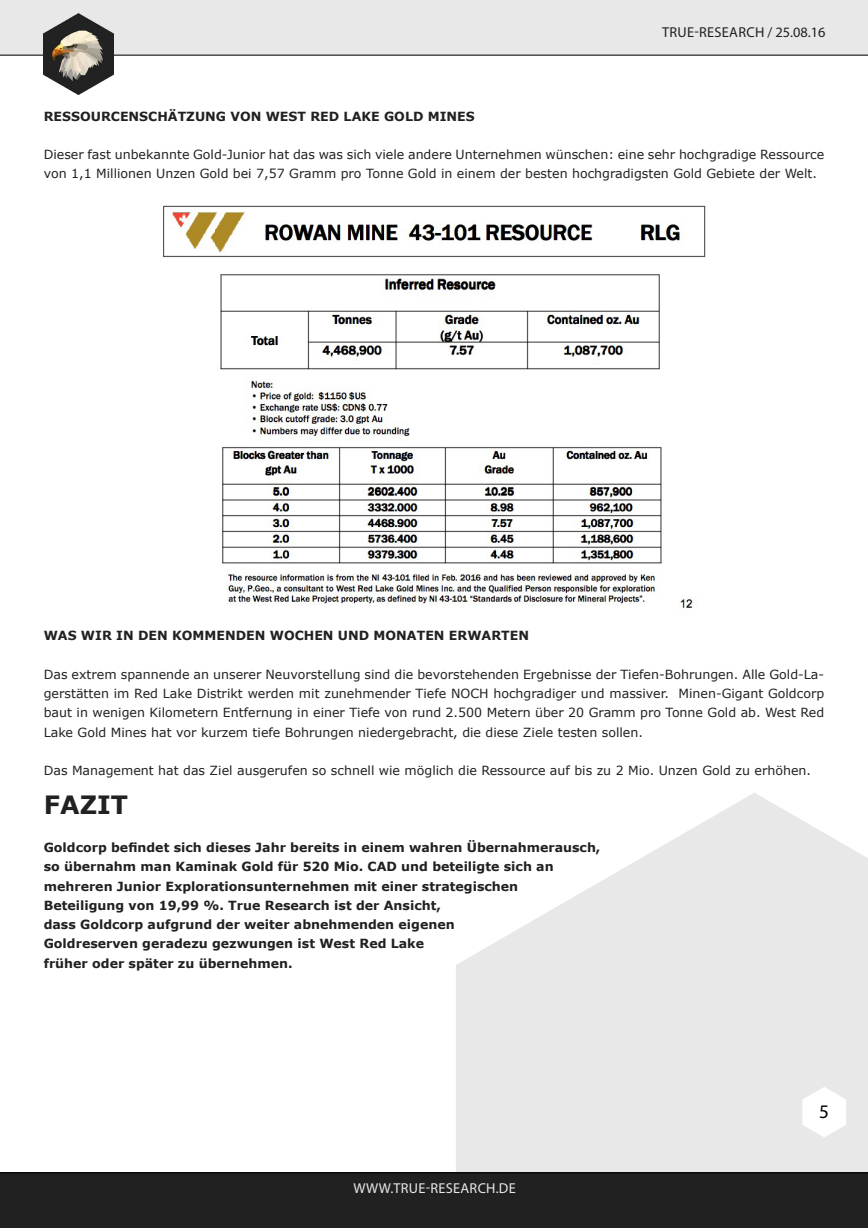
<style>
.page{position:relative;width:868px;height:1228px;background:#fff}
.page>*{position:absolute;margin:0;border:0;box-sizing:border-box;transform-origin:0 0}
.t1{font:700 25.2px "Verdana";color:#212121}
.t2{font:19.25px "Myriad Pro";color:#000}
.t3{font:14.35px "Myriad Pro";letter-spacing:.02em;color:#212121}
.t4{font:14.35px "Myriad Pro";letter-spacing:.02em;color:#e8e8e8}
.t5{font:12.6px/19.2px "Verdana";color:#212121}
.t6{font:700 12.6px/19.2px "Verdana";color:#212121}
</style>
<div class="page">
<div style="left:0;top:0;width:868px;height:55px;background:#e8e8e8"></div>
<img style="left:44px;top:14px;width:70px;height:81px">
<svg style="left:456px;top:793px;width:412px;height:379px;fill:#e8e8e8"></svg>
<svg style="left:802px;top:1087px;width:44px;height:50px"></svg>
<div style="left:0;top:1172px;width:868px;height:56px;background:#212121"></div>
<img style="left:163px;top:205px;width:543px;height:407px">
<p class="t3" style="left:662px;top:24px;width:165px">TRUE-RESEARCH / 25.08.16</p>
<p class="t6" style="left:44px;top:106px;width:433px">RESSOURCENSCHÄTZUNG VON WEST RED LAKE GOLD MINES</p>
<p class="t5" style="left:44px;top:145px;width:782px">Dieser fast unbekannte Gold-Junior hat das was sich viele andere Unternehmen wünschen: eine sehr hochgradige Ressource von 1,1 Millionen Unzen Gold bei 7,57 Gramm pro Tonne Gold in einem der besten hochgradigsten Gold Gebiete der Welt.</p>
<p class="t6" style="left:44px;top:626px;width:487px">WAS WIR IN DEN KOMMENDEN WOCHEN UND MONATEN ERWARTEN</p>
<p class="t5" style="left:44px;top:664px;width:782px;text-align:justify">Das extrem spannende an unserer Neuvorstellung sind die bevorstehenden Ergebnisse der Tiefen-Bohrungen. Alle Gold-La&shy;gerstätten im Red Lake Distrikt werden mit zunehmender Tiefe NOCH hochgradiger und massiver. Minen-Gigant Goldcorp baut in wenigen Kilometern Entfernung in einer Tiefe von rund 2.500 Metern über 20 Gramm pro Tonne Gold ab. West Red Lake Gold Mines hat vor kurzem tiefe Bohrungen niedergebracht, die diese Ziele testen sollen.</p>
<p class="t5" style="left:44px;top:761px;width:769px">Das Management hat das Ziel ausgerufen so schnell wie möglich die Ressource auf bis zu 2 Mio. Unzen Gold zu erhöhen.</p>
<h1 class="t1" style="left:44px;top:787px;width:86px">FAZIT</h1>
<p class="t6" style="left:44px;top:838px;width:558px">Goldcorp befindet sich dieses Jahr bereits in einem wahren Übernahmerausch, so übernahm man Kaminak Gold für 520 Mio. CAD und beteiligte sich an mehreren Junior Explorationsunternehmen mit einer strategischen Beteiligung von 19,99 %. True Research ist der Ansicht,<br>dass Goldcorp aufgrund der weiter abnehmenden eigenen<br>Goldreserven geradezu gezwungen ist West Red Lake<br>früher oder später zu übernehmen.</p>
<p class="t4" style="left:354px;top:1179px;width:164px">WWW.TRUE-RESEARCH.DE</p>
<h2 class="t2" style="left:819px;top:1099px;width:11px">5</h2>
</div>
